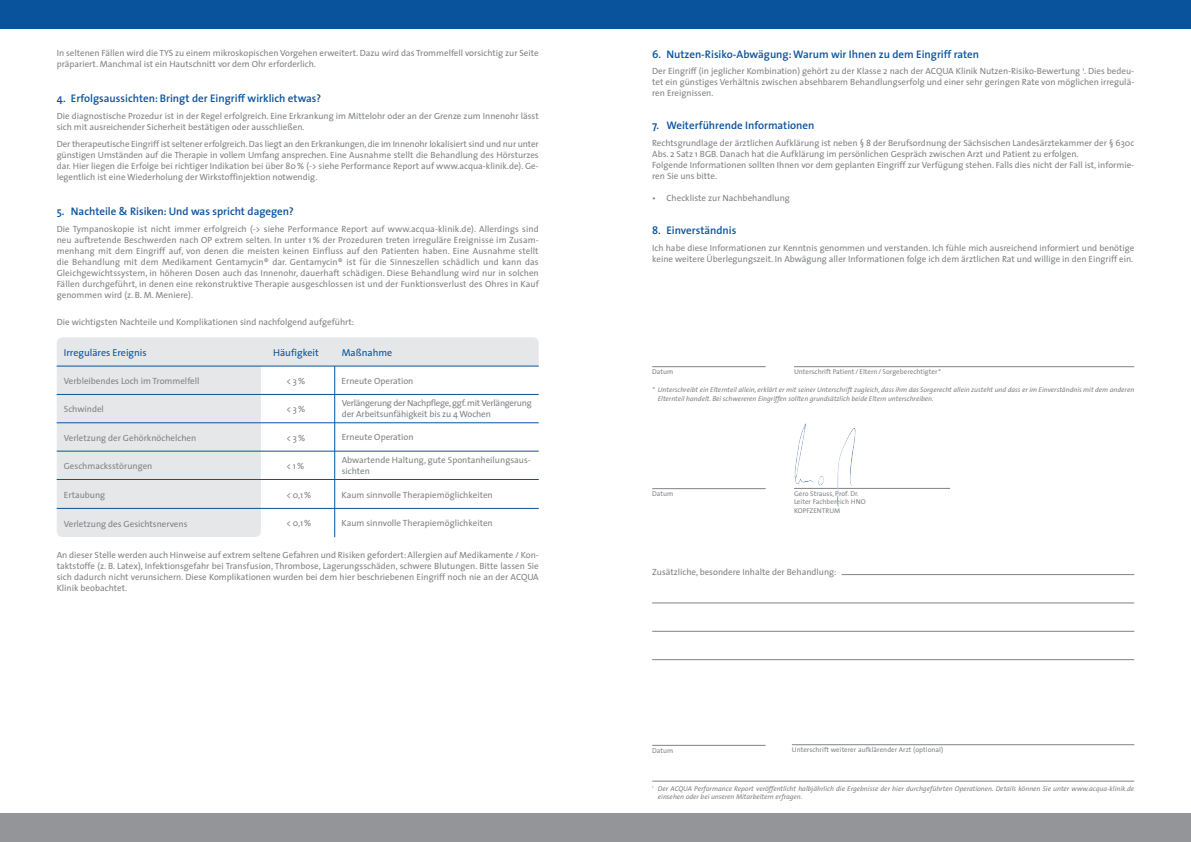
<style>
.page{position:relative;width:1191px;height:842px;background:#fff}
.page>*{position:absolute;margin:0;border:0;box-sizing:border-box;transform-origin:0 0}
.t1{font:600 11px "The Sans";color:#09539d}
.t2{font:10px "The Sans";color:#09539d}
.t3{font:9px/11px "The Sans";color:#808285}
.t4{font:9px/10.8px "The Sans";letter-spacing:-.03em;color:#808285}
.t5{font:italic 7px/8.4px "The Sans";color:#808285}
.t6{font:7px/8.4px "The Sans";letter-spacing:.005em;color:#808285}
</style>
<div class="page">
<div style="left:0;top:0;width:1191px;height:28px;background:#09539d"></div>
<div style="left:0;top:814px;width:1191px;height:28px;background:#939598"></div>
<div style="left:57px;top:337px;width:482px;height:29px;background:#e6e7e9"></div>
<div style="left:57px;top:359px;width:204px;height:178px;background:#e6e7e9;border-radius:6px"></div>
<hr style="left:57px;top:451px;width:482px;height:1px;background:#09539d">
<hr style="left:57px;top:479px;width:482px;height:1px;background:#09539d">
<hr style="left:334px;top:366px;width:1px;height:171px;background:#09539d">
<hr style="left:57px;top:394px;width:482px;height:1px;background:#09539d">
<hr style="left:57px;top:366px;width:482px;height:1px;background:#09539d">
<hr style="left:57px;top:423px;width:482px;height:1px;background:#09539d">
<hr style="left:652px;top:781px;width:482px;height:1px;background:#808285">
<hr style="left:652px;top:745px;width:113px;height:1px;background:#808285">
<hr style="left:841px;top:574px;width:293px;height:1px;background:#808285">
<hr style="left:652px;top:603px;width:482px;height:1px;background:#808285">
<hr style="left:652px;top:631px;width:482px;height:1px;background:#808285">
<hr style="left:652px;top:659px;width:482px;height:1px;background:#808285">
<hr style="left:792px;top:744px;width:342px;height:1px;background:#808285">
<hr style="left:652px;top:488px;width:113px;height:1px;background:#808285">
<hr style="left:794px;top:488px;width:156px;height:1px;background:#808285">
<hr style="left:652px;top:366px;width:113px;height:1px;background:#808285">
<hr style="left:794px;top:366px;width:340px;height:1px;background:#808285">
<img style="left:794px;top:423px;width:64px;height:84px">
<hr style="left:57px;top:508px;width:482px;height:1px;background:#09539d">
<p class="t3" style="left:57px;top:47px;width:483px">In seltenen Fällen wird die TYS zu einem mikroskopischen Vorgehen erweitert. Dazu wird das Trommelfell vorsichtig zur Seite präpariert. Manchmal ist ein Hautschnitt vor dem Ohr erforderlich.</p>
<p class="t1" style="left:57px;top:89px;width:266px">4. Erfolgsaussichten: Bringt der Eingriff wirklich etwas?</p>
<p class="t3" style="left:57px;top:110px;width:483px">Die diagnostische Prozedur ist in der Regel erfolgreich. Eine Erkrankung im Mittelohr oder an der Grenze zum Innenohr lässt sich mit ausreichender Sicherheit bestätigen oder ausschließen.</p>
<p class="t3" style="left:57px;top:138px;width:483px;text-align:justify">Der therapeutische Eingriff ist seltener erfolgreich. Das liegt an den Erkrankungen, die im Innenohr lokalisiert sind und nur unter günstigen Umständen auf die Therapie in vollem Umfang ansprechen. Eine Ausnahme stellt die Behandlung des Hörsturzes dar. Hier liegen die Erfolge bei richtiger Indikation bei über 80% (-&gt; siehe Performance Report auf www.acqua-klinik.de). Ge&shy;legentlich ist eine Wiederholung der Wirkstoffinjektion notwendig.</p>
<p class="t1" style="left:57px;top:202px;width:239px">5. Nachteile &amp; Risiken: Und was spricht dagegen?</p>
<p class="t3" style="left:57px;top:223px;width:483px;text-align:justify">Die Tympanoskopie ist nicht immer erfolgreich (-&gt; siehe Performance Report auf www.acqua-klinik.de). Allerdings sind neu auftretende Beschwerden nach OP extrem selten. In unter 1% der Prozeduren treten irreguläre Ereignisse im Zusam&shy;menhang mit dem Eingriff auf, von denen die meisten keinen Einfluss auf den Patienten haben. Eine Ausnahme stellt die Behandlung mit dem Medikament Gentamycin® dar. Gentamycin® ist für die Sinneszellen schädlich und kann das Gleichgewichtssystem, in höheren Dosen auch das Innenohr, dauerhaft schädigen. Diese Behandlung wird nur in solchen Fällen durchgeführt, in denen eine rekonstruktive Therapie ausgeschlossen ist und der Funktionsverlust des Ohres in Kauf genommen wird (z. B. M. Meniere).</p>
<p class="t3" style="left:57px;top:316px;width:299px">Die wichtigsten Nachteile und Komplikationen sind nachfolgend aufgeführt:</p>
<p class="t2" style="left:64px;top:344px;width:84px">Irreguläres Ereignis</p>
<p class="t2" style="left:273px;top:344px;width:47px">Häufigkeit</p>
<p class="t2" style="left:342px;top:344px;width:52px">Maßnahme</p>
<p class="t3" style="left:64px;top:375px;width:137px">Verbleibendes Loch im Trommelfell</p>
<p class="t3" style="left:64px;top:403px;width:42px">Schwindel</p>
<p class="t3" style="left:64px;top:432px;width:134px">Verletzung der Gehörknöchelchen</p>
<p class="t3" style="left:64px;top:460px;width:90px">Geschmacksstörungen</p>
<p class="t3" style="left:286px;top:375px;width:20px">&lt; 3%</p>
<p class="t3" style="left:286px;top:403px;width:20px">&lt; 3%</p>
<p class="t3" style="left:286px;top:432px;width:20px">&lt; 3%</p>
<p class="t3" style="left:286px;top:460px;width:19px">&lt; 1%</p>
<p class="t3" style="left:342px;top:375px;width:73px">Erneute Operation</p>
<p class="t4" style="left:342px;top:397px;width:191px">Verlängerung der Nachpflege, ggf. mit Verlängerung der Arbeitsunfähigkeit bis zu 4 Wochen</p>
<p class="t3" style="left:342px;top:454px;width:191px">Abwartende Haltung, gute Spontanheilungsaus&shy;sichten</p>
<p class="t3" style="left:342px;top:431px;width:73px">Erneute Operation</p>
<p class="t3" style="left:64px;top:489px;width:43px">Ertaubung</p>
<p class="t3" style="left:64px;top:518px;width:125px">Verletzung des Gesichtsnervens</p>
<p class="t3" style="left:286px;top:489px;width:27px">&lt; 0,1%</p>
<p class="t3" style="left:286px;top:518px;width:27px">&lt; 0,1%</p>
<p class="t3" style="left:342px;top:489px;width:153px">Kaum sinnvolle Therapiemöglichkeiten</p>
<p class="t3" style="left:342px;top:518px;width:153px">Kaum sinnvolle Therapiemöglichkeiten</p>
<p class="t3" style="left:57px;top:549px;width:483px;text-align:justify">An dieser Stelle werden auch Hinweise auf extrem seltene Gefahren und Risiken gefordert: Allergien auf Medikamente / Kon&shy;taktstoffe (z. B. Latex), Infektionsgefahr bei Transfusion, Thrombose, Lagerungsschäden, schwere Blutungen. Bitte lassen Sie sich dadurch nicht verunsichern. Diese Komplikationen wurden bei dem hier beschriebenen Eingriff noch nie an der ACQUA Klinik beobachtet.</p>
<p class="t1" style="left:652px;top:45px;width:328px">6. Nutzen-Risiko-Abwägung: Warum wir Ihnen zu dem Eingriff raten</p>
<p class="t3" style="left:652px;top:66px;width:483px;text-align:justify">Der Eingriff (in jeglicher Kombination) gehört zu der Klasse 2 nach der ACQUA Klinik Nutzen-Risiko-Bewertung <sup>1</sup>. Dies bedeu&shy;tet ein günstiges Verhältnis zwischen absehbarem Behandlungserfolg und einer sehr geringen Rate von möglichen irregulä&shy;ren Ereignissen.</p>
<p class="t1" style="left:652px;top:117px;width:164px">7. Weiterführende Informationen</p>
<p class="t3" style="left:652px;top:137px;width:483px">Rechtsgrundlage der ärztlichen Aufklärung ist neben § 8 der Berufsordnung der Sächsischen Landesärztekammer der § 630c Abs. 2 Satz 1 BGB. Danach hat die Aufklärung im persönlichen Gespräch zwischen Arzt und Patient zu erfolgen.<br>Folgende Informationen sollten Ihnen vor dem geplanten Eingriff zur Verfügung stehen. Falls dies nicht der Fall ist, informie&shy;ren Sie uns bitte.</p>
<p class="t3" style="left:652px;top:192px;width:139px">• Checkliste zur Nachbehandlung</p>
<p class="t1" style="left:652px;top:221px;width:86px">8. Einverständnis</p>
<p class="t3" style="left:652px;top:242px;width:483px">Ich habe diese Informationen zur Kenntnis genommen und verstanden. Ich fühle mich ausreichend informiert und benötige keine weitere Überlegungszeit. In Abwägung aller Informationen folge ich dem ärztlichen Rat und willige in den Eingriff ein.</p>
<p class="t6" style="left:652px;top:367px;width:23px">Datum</p>
<p class="t6" style="left:794px;top:367px;width:149px">Unterschrift Patient / Eltern/ Sorgeberechtigter*</p>
<p class="t5" style="left:658px;top:385px;width:478px;line-height:9px;text-indent:-6px">* Unterschreibt ein Elternteil allein, erklärt er mit seiner Unterschrift zugleich, dass ihm das Sorgerecht allein zusteht und dass er im Einverständnis mit dem anderen<br>Elternteil handelt. Bei schwereren Eingriffen sollten grundsätzlich beide Eltern unterschreiben.</p>
<p class="t6" style="left:652px;top:489px;width:23px">Datum</p>
<p class="t6" style="left:794px;top:489px;width:73px">Gero Strauss, Prof. Dr.<br>Leiter Fachbereich HNO<br>KOPFZENTRUM</p>
<p class="t3" style="left:652px;top:566px;width:186px">Zusätzliche, besondere Inhalte der Behandlung:</p>
<p class="t6" style="left:652px;top:746px;width:23px">Datum</p>
<p class="t6" style="left:792px;top:745px;width:153px">Unterschrift weiterer aufklärender Arzt (optional)</p>
<p class="t5" style="left:658px;top:784px;width:478px;text-indent:-6px"><sup>1</sup> Der ACQUA Performance Report veröffentlicht halbjährlich die Ergebnisse der hier durchgeführten Operationen. Details können Sie unter www.acqua-klinik.de einsehen oder bei unseren Mitarbeitern erfragen.</p>
</div>
